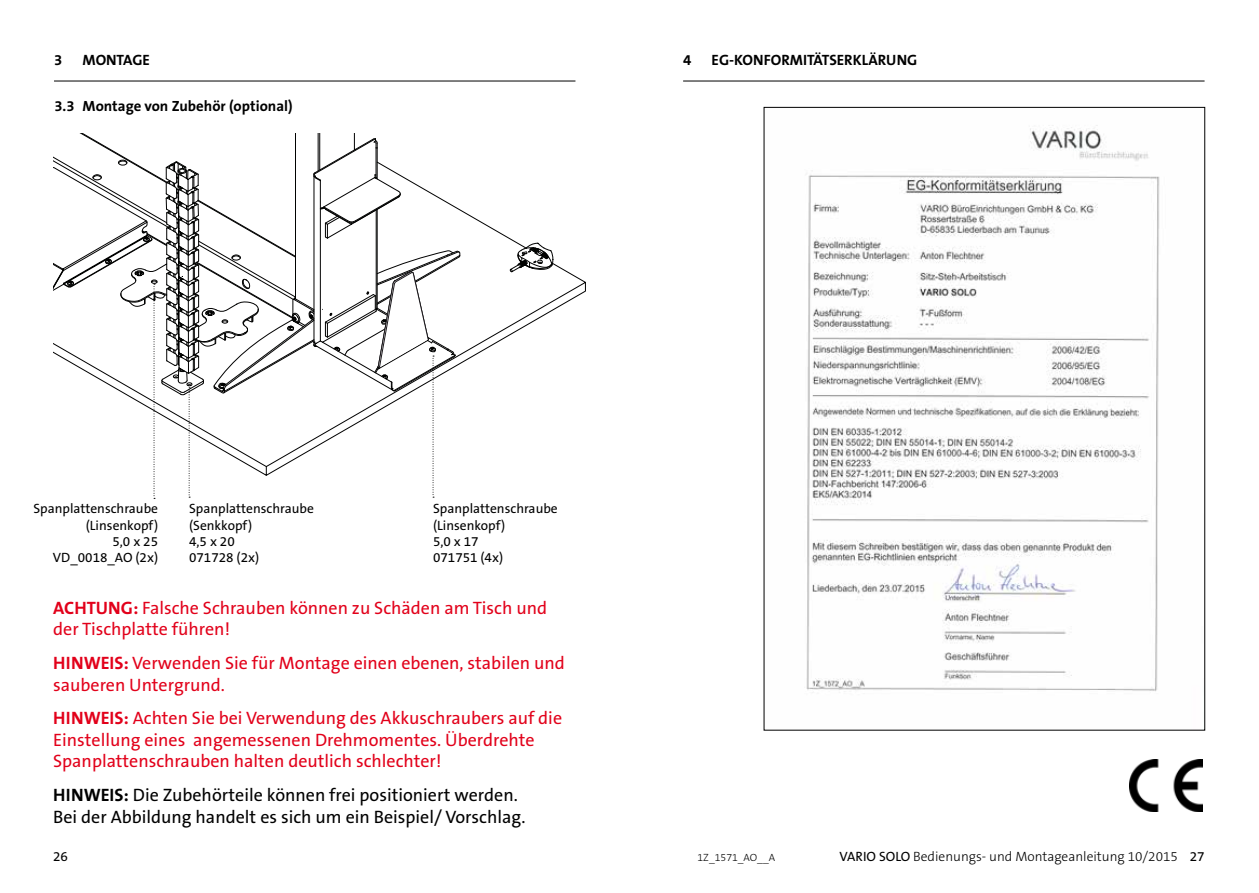
<style>
.page{position:relative;width:1259px;height:893px;background:#fff}
.page>*{position:absolute;margin:0;border:0;box-sizing:border-box;transform-origin:0 0}
.t1{font:18px/21.6px "The Sans B5 Plain";color:#e2001a}
.t2{font:18px/21.6px "The Sans B5 Plain";color:#000}
.t3{font:700 15px "The Sans B7";color:#000}
.t4{font:700 14.85px "The Sans B7";color:#000}
.t5{font:13.5px/16.2px "The Sans B5 Plain";color:#000}
.t6{font:300 13.5px "The Sans B3";color:#000}
.t7{font:300 10.5px "The Sans B3";color:#000}
.s1{font-family:"The Sans B7";font-weight:700}
.s2{font-family:"The Sans B5 Plain";font-weight:400}
</style>
<div class="page">
<hr style="left:54px;top:81px;width:521px;height:1px;background:#000">
<hr style="left:683px;top:81px;width:521px;height:1px;background:#000">
<img style="left:806px;top:125px;width:354px;height:568px">
<img style="left:1129px;top:759px;width:73px;height:53px">
<svg style="left:53px;top:134px;width:500px;height:365px"></svg>
<p class="t3" style="left:54px;top:52px;width:10px">3</p>
<p class="t3" style="left:82px;top:52px;width:69px">MONTAGE</p>
<p class="t3" style="left:683px;top:52px;width:10px">4</p>
<p class="t3" style="left:711px;top:52px;width:207px">EG-KONFORMITÄTSERKLÄRUNG</p>
<p class="t4" style="left:54px;top:98px;width:240px">3.3 Montage von Zubehör (optional)</p>
<p class="t5" style="left:33px;top:501px;width:126px;text-align:right">Spanplattenschraube (Linsenkopf)<br>5,0 x 25<br>VD_0018_AO (2x)</p>
<p class="t5" style="left:189px;top:501px;width:126px">Spanplattenschraube (Senkkopf)<br>4,5 x 20<br>071728 (2x)</p>
<p class="t5" style="left:433px;top:501px;width:126px">Spanplattenschraube (Linsenkopf)<br>5,0 x 17<br>071751 (4x)</p>
<p class="t1" style="left:53px;top:597px;width:495px"><span class="s1">ACHTUNG:</span> Falsche Schrauben können zu Schäden am Tisch und der Tischplatte führen!</p>
<p class="t1" style="left:53px;top:653px;width:513px"><span class="s1">HINWEIS:</span> Verwenden Sie für Montage einen ebenen, stabilen und sauberen Untergrund.</p>
<p class="t1" style="left:53px;top:708px;width:510px"><span class="s1">HINWEIS:</span> Achten Sie bei Verwendung des Akkuschraubers auf die<br>Einstellung eines angemessenen Drehmomentes. Überdrehte<br>Spanplattenschrauben halten deutlich schlechter!</p>
<p class="t2" style="left:53px;top:785px;width:474px"><span class="s1">HINWEIS:</span> Die Zubehörteile können frei positioniert werden.<br>Bei der Abbildung handelt es sich um ein Beispiel/ Vorschlag.</p>
<p class="t5" style="left:53px;top:849px;width:16px">26</p>
<p class="t7" style="left:697px;top:852px;width:79px">1Z_1571_AO__A</p>
<p class="t6" style="left:839px;top:849px;width:366px"><span class="s2">VARIO SOLO</span> Bedienungs- und Montageanleitung 10/2015 <span class="s2">27</span></p>
</div>
